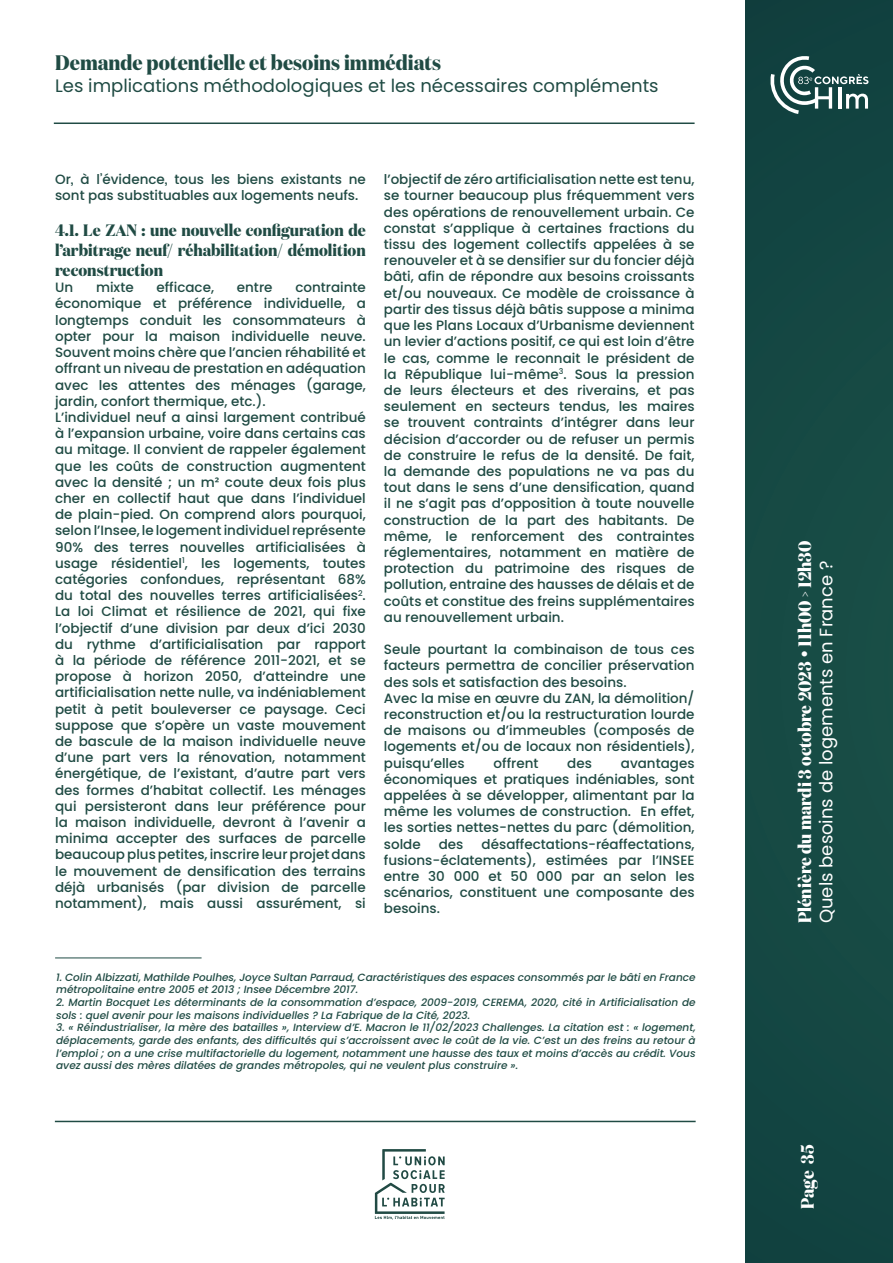
<style>
.page{position:relative;width:893px;height:1263px;background:#fff}
.page>*{position:absolute;margin:0;border:0;box-sizing:border-box;transform-origin:0 0}
.t1{font:700 21px "Domaine Disp Nar";color:#204b44}
.t2{font:700 18px/21.6px "Domaine Disp Nar";color:#fff}
.t3{font:18px "Poppins";color:#204b44}
.Texte_courant{font:700 16.5px/19.8px "Domaine Disp Nar";color:#204b44;text-align:justify}
.Texte_courant-2{font:500 13.5px/16.2px "Poppins";color:#204b44;text-align:justify}
.Notes{font:italic 500 10.5px/12.6px "Poppins";color:#204b44}
.s1{font-family:"Poppins";font-weight:400}
</style>
<div class="page">
<div style="left:745px;top:0;width:148px;height:1262px;background:#154843"></div>
<hr style="left:55px;top:1121px;width:641px;height:1px;background:#204b44">
<hr style="left:54px;top:122px;width:641px;height:2px;background:#204b44">
<svg style="left:770px;top:56px;width:98px;height:58px"></svg>
<svg style="left:375px;top:1149px;width:70px;height:70px"></svg>
<hr style="left:55px;top:957px;width:147px;height:1px;background:#204b44">
<p class="t1" style="left:55px;top:49px;width:387px">Demande potentielle et besoins immédiats</p>
<p class="t3" style="left:55px;top:75px;width:605px">Les implications méthodologiques et les nécessaires compléments</p>
<p class="Texte_courant-2" style="left:55px;top:171px;width:312px">Or, à l’évidence, tous les biens existants ne sont pas substituables aux logements neufs.</p>
<p class="Texte_courant" style="left:55px;top:221px;width:312px">4.1. Le ZAN : une nouvelle configuration de l’arbitrage neuf/ réhabilitation/ démolition reconstruction</p>
<p class="Texte_courant-2" style="left:55px;top:279px;width:20px">Un</p>
<p class="Texte_courant-2" style="left:96px;top:279px;width:39px">mixte</p>
<p class="Texte_courant-2" style="left:156px;top:279px;width:59px">efficace,</p>
<p class="Texte_courant-2" style="left:237px;top:279px;width:37px">entre</p>
<p class="Texte_courant-2" style="left:55px;top:279px;width:312px;text-indent:240px">contrainte économique et préférence individuelle, a longtemps conduit les consommateurs à opter pour la maison individuelle neuve.<br>Souvent moins chère que l’ancien réhabilité et offrant un niveau de prestation en adéquation avec les attentes des ménages (garage, jardin, confort thermique, etc.).</p>
<p class="Texte_courant-2" style="left:55px;top:409px;width:312px">L’individuel neuf a ainsi largement contribué à l’expansion urbaine, voire dans certains cas au mitage. Il convient de rappeler également que les coûts de construction augmentent avec la densité ; un m² coute deux fois plus cher en collectif haut que dans l’individuel de plain-pied. On comprend alors pourquoi, selon l’Insee, le logement individuel représente 90% des terres nouvelles artificialisées à usage résidentiel<sup>1</sup>, les logements, toutes catégories confondues, représentant 68% du total des nouvelles terres artificialisées<sup>2</sup>.<br>La loi Climat et résilience de 2021, qui fixe l’objectif d’une division par deux d’ici 2030 du rythme d’artificialisation par rapport à la période de référence 2011-2021, et se propose à horizon 2050, d’atteindre une artificialisation nette nulle, va indéniablement petit à petit bouleverser ce paysage. Ceci suppose que s’opère un vaste mouvement de bascule de la maison individuelle neuve d’une part vers la rénovation, notamment énergétique, de l’existant, d’autre part vers des formes d’habitat collectif. Les ménages qui persisteront dans leur préférence pour la maison individuelle, devront à l’avenir a minima accepter des surfaces de parcelle beaucoup plus petites, inscrire leur projet dans le mouvement de densification des terrains déjà urbanisés (par division de parcelle notamment), mais aussi assurément, si</p>
<p class="Texte_courant-2" style="left:384px;top:171px;width:312px">l’objectif de zéro artificialisation nette est tenu, se tourner beaucoup plus fréquemment vers des opérations de renouvellement urbain. Ce constat s’applique à certaines fractions du tissu des logement collectifs appelées à se renouveler et à se densifier sur du foncier déjà bâti, afin de répondre aux besoins croissants et/ou nouveaux. Ce modèle de croissance à partir des tissus déjà bâtis suppose a minima que les Plans Locaux d’Urbanisme deviennent un levier d’actions positif, ce qui est loin d’être le cas, comme le reconnait le président de la République lui-même<sup>3</sup>. Sous la pression de leurs électeurs et des riverains, et pas seulement en secteurs tendus, les maires se trouvent contraints d’intégrer dans leur décision d’accorder ou de refuser un permis de construire le refus de la densité. De fait, la demande des populations ne va pas du tout dans le sens d’une densification, quand il ne s’agit pas d’opposition à toute nouvelle construction de la part des habitants. De même, le renforcement des contraintes réglementaires, notamment en matière de protection du patrimoine des risques de pollution, entraine des hausses de délais et de coûts et constitue des freins supplémentaires au renouvellement urbain.</p>
<p class="Texte_courant-2" style="left:384px;top:641px;width:312px">Seule pourtant la combinaison de tous ces facteurs permettra de concilier préservation des sols et satisfaction des besoins.</p>
<p class="Texte_courant-2" style="left:384px;top:690px;width:312px">Avec la mise en œuvre du ZAN, la démolition/ reconstruction et/ou la restructuration lourde de maisons ou d’immeubles (composés de logements et/ou de locaux non résidentiels), puisqu’elles</p>
<p class="Texte_courant-2" style="left:494px;top:755px;width:46px">offrent</p>
<p class="Texte_courant-2" style="left:567px;top:755px;width:26px">des</p>
<p class="Texte_courant-2" style="left:384px;top:755px;width:312px;text-indent:237px">avantages économiques et pratiques indéniables, sont appelées à se développer, alimentant par la même les volumes de construction. En effet, les sorties nettes-nettes du parc (démolition, solde</p>
<p class="Texte_courant-2" style="left:384px;top:836px;width:312px;text-indent:98px">désaffectations-réaffectations, fusions-éclatements), estimées par l’INSEE entre 30 000 et 50 000 par an selon les scénarios, constituent une composante des besoins.</p>
<p class="Texte_courant-2" style="left:439px;top:836px;width:26px">des</p>
<p class="Notes" style="left:56px;top:971px;width:641px">1. Colin Albizzati, Mathilde Poulhes, Joyce Sultan Parraud, Caractéristiques des espaces consommés par le bâti en France métropolitaine entre 2005 et 2013 ; Insee Décembre 2017.</p>
<p class="Notes" style="left:56px;top:996px;width:641px">2. Martin Bocquet Les déterminants de la consommation d’espace, 2009-2019, CEREMA, 2020, cité in Artificialisation de sols : quel avenir pour les maisons individuelles ? La Fabrique de la Cité, 2023.</p>
<p class="Notes" style="left:56px;top:1021px;width:641px;text-align:justify">3. « Réindustrialiser, la mère des batailles », Interview d’E. Macron le 11/02/2023 Challenges. La citation est : « logement, déplacements, garde des enfants, des difficultés qui s’accroissent avec le coût de la vie. C’est un des freins au retour à l’emploi ; on a une crise multifactorielle du logement, notamment une hausse des taux et moins d’accès au crédit. Vous avez aussi des mères dilatées de grandes métropoles, qui ne veulent plus construire ».</p>
<p class="t2" style="left:794px;top:923px;width:384px;rotate:-90deg">Plénière du mardi 3 octobre 2023 • 11h00 &gt; 12h30<br><span class="s1">Quels besoins de logements en France ?</span></p>
<p class="t2" style="left:796px;top:1208px;width:65px;rotate:-90deg">Page 35</p>
</div>
